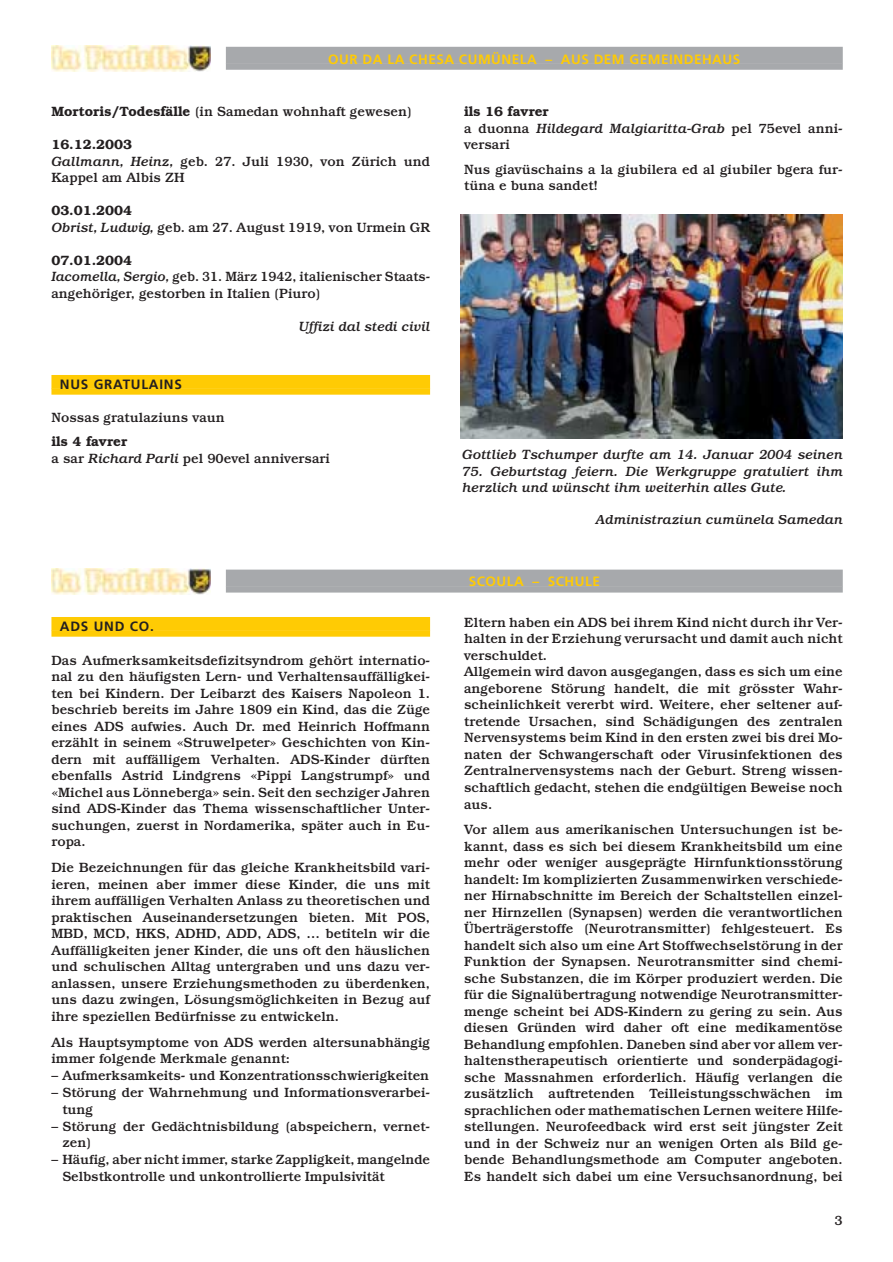
<style>
.page{position:relative;width:893px;height:1262px;background:#fff}
.page>*{position:absolute;margin:0;border:0;box-sizing:border-box;transform-origin:0 0}
.t1{font:500 13.5px/16.5px "Bookman";color:#231f20}
.t2{font:italic 500 13.5px/16.5px "Bookman";color:#231f20}
.t3{font:700 13.5px "Frutiger";letter-spacing:.04em;color:#ffcb04}
.t4{font:700 13.5px "Frutiger";letter-spacing:.055em;color:#231f20}
.s1{font-weight:600}
.s2{font-style:italic}
</style>
<div class="page">
<div style="left:51px;top:375px;width:379px;height:14px;background:#ffcb04"></div>
<div style="left:51px;top:388px;width:379px;height:7px;background:#ffcb04"></div>
<img style="left:52px;top:46px;width:159px;height:25px">
<div style="left:226px;top:47px;width:616px;height:17px;background:#a7a9ac"></div>
<div style="left:226px;top:63px;width:616px;height:7px;background:#a7a9ac"></div>
<img style="left:52px;top:568px;width:159px;height:26px">
<div style="left:226px;top:569px;width:616px;height:17px;background:#a7a9ac"></div>
<div style="left:226px;top:586px;width:616px;height:6px;background:#a7a9ac"></div>
<img style="left:461px;top:215px;width:381px;height:223px">
<div style="left:51px;top:617px;width:379px;height:14px;background:#ffcb04"></div>
<div style="left:51px;top:630px;width:379px;height:6px;background:#ffcb04"></div>
<p class="t3" style="left:328px;top:53px;width:413px">OUR DA LA CHESA CUMÜNELA – AUS DEM GEMEINDEHAUS</p>
<p class="t1" style="left:51px;top:105px;width:361px"><span class="s1">Mortoris/Todesfälle</span> (in Samedan wohnhaft gewesen)</p>
<p class="t1" style="left:51px;top:138px;width:380px"><span class="s1">16.12.2003<br></span><span class="s2">Gallmann, Heinz,</span> geb. 27. Juli 1930, von Zürich und<br>Kappel am Albis ZH</p>
<p class="t1" style="left:51px;top:204px;width:380px"><span class="s1">03.01.2004<br></span><span class="s2">Obrist, Ludwig,</span> geb. am 27. August 1919, von Urmein GR</p>
<p class="t1" style="left:51px;top:253px;width:380px"><span class="s1">07.01.2004<br></span><span class="s2">Iacomella, Sergio,</span> geb. 31. März 1942, italienischer Staats&shy;angehöriger, gestorben in Italien (Piuro)</p>
<p class="t2" style="left:298px;top:319px;width:133px">Uffizi dal stedi civil</p>
<p class="t4" style="left:60px;top:378px;width:123px">NUS GRATULAINS</p>
<p class="t1" style="left:51px;top:410px;width:175px">Nossas gratulaziuns vaun</p>
<p class="t1" style="left:51px;top:435px;width:280px"><span class="s1">ils 4 favrer<br></span>a sar <span class="s2">Richard Parli</span> pel 90evel anniversari</p>
<p class="t4" style="left:60px;top:620px;width:95px">ADS UND CO.</p>
<p class="t1" style="left:51px;top:653px;width:380px;text-align:justify">Das Aufmerksamkeitsdefizitsyndrom gehört internatio&shy;nal zu den häufigsten Lern- und Verhaltensauffälligkei&shy;ten bei Kindern. Der Leibarzt des Kaisers Napoleon 1. beschrieb bereits im Jahre 1809 ein Kind, das die Züge eines ADS aufwies. Auch Dr. med Heinrich Hoffmann erzählt in seinem «Struwelpeter» Geschichten von Kin&shy;dern mit auffälligem Verhalten. ADS-Kinder dürften ebenfalls Astrid Lindgrens «Pippi Langstrumpf» und «Michel aus Lönneberga» sein. Seit den sechziger Jahren sind ADS-Kinder das Thema wissenschaftlicher Unter&shy;suchungen, zuerst in Nordamerika, später auch in Eu&shy;ropa.</p>
<p class="t1" style="left:51px;top:860px;width:380px;text-align:justify">Die Bezeichnungen für das gleiche Krankheitsbild vari&shy;ieren, meinen aber immer diese Kinder, die uns mit ihrem auffälligen Verhalten Anlass zu theoretischen und praktischen Auseinandersetzungen bieten. Mit POS, MBD, MCD, HKS, ADHD, ADD, ADS, … betiteln wir die Auffälligkeiten jener Kinder, die uns oft den häuslichen und schulischen Alltag untergraben und uns dazu ver&shy;anlassen, unsere Erziehungsmethoden zu überdenken, uns dazu zwingen, Lösungsmöglichkeiten in Bezug auf ihre speziellen Bedürfnisse zu entwickeln.</p>
<p class="t1" style="left:51px;top:1035px;width:380px">Als Hauptsymptome von ADS werden altersunabhängig immer folgende Merkmale genannt:</p>
<p class="t1" style="left:51px;top:1068px;width:379px">– Aufmerksamkeits- und Konzentrationsschwierigkeiten</p>
<p class="t1" style="left:62px;top:1085px;width:369px;text-indent:-11px">– Störung der Wahrnehmung und Informationsverarbei&shy;tung</p>
<p class="t1" style="left:62px;top:1119px;width:369px;text-indent:-11px">– Störung der Gedächtnisbildung (abspeichern, vernet&shy;zen)</p>
<p class="t1" style="left:62px;top:1152px;width:369px;text-indent:-11px">– Häufig, aber nicht immer, starke Zappligkeit, mangelnde<br>Selbstkontrolle und unkontrollierte Impulsivität</p>
<p class="t1" style="left:464px;top:105px;width:380px"><span class="s1">ils 16 favrer<br></span>a duonna <span class="s2">Hildegard Malgiaritta-Grab</span> pel 75evel anni&shy;versari</p>
<p class="t1" style="left:464px;top:162px;width:380px">Nus giavüschains a la giubilera ed al giubiler bgera fur&shy;tüna e buna sandet!</p>
<p class="t2" style="left:462px;top:448px;width:382px">Gottlieb Tschumper durfte am 14. Januar 2004 seinen</p>
<p class="t2" style="left:462px;top:464px;width:382px">75. Geburtstag feiern. Die Werkgruppe gratuliert ihm herzlich und wünscht ihm weiterhin alles Gute.</p>
<p class="t2" style="left:595px;top:513px;width:249px">Administraziun cumünela Samedan</p>
<p class="t3" style="left:468px;top:576px;width:133px">SCOULA – SCHULE</p>
<p class="t1" style="left:464px;top:615px;width:380px">Eltern haben ein ADS bei ihrem Kind nicht durch ihr Ver&shy;halten in der Erziehung verursacht und damit auch nicht verschuldet.<br>Allgemein wird davon ausgegangen, dass es sich um eine angeborene Störung handelt, die mit grösster Wahr&shy;scheinlichkeit vererbt wird. Weitere, eher seltener auf&shy;tretende Ursachen, sind Schädigungen des zentralen Nervensystems beim Kind in den ersten zwei bis drei Mo&shy;naten der Schwangerschaft oder Virusinfektionen des Zentralnervensystems nach der Geburt. Streng wissen&shy;schaftlich gedacht, stehen die endgültigen Beweise noch aus.</p>
<p class="t1" style="left:464px;top:822px;width:380px;text-align:justify">Vor allem aus amerikanischen Untersuchungen ist be&shy;kannt, dass es sich bei diesem Krankheitsbild um eine mehr oder weniger ausgeprägte Hirnfunktionsstörung handelt: Im komplizierten Zusammenwirken verschiede&shy;ner Hirnabschnitte im Bereich der Schaltstellen einzel&shy;ner Hirnzellen (Synapsen) werden die verantwortlichen Überträgerstoffe (Neurotransmitter) fehlgesteuert. Es handelt sich also um eine Art Stoffwechselstörung in der Funktion der Synapsen. Neurotransmitter sind chemi&shy;sche Substanzen, die im Körper produziert werden. Die für die Signalübertragung notwendige Neurotransmitter&shy;menge scheint bei ADS-Kindern zu gering zu sein. Aus diesen Gründen wird daher oft eine medikamentöse Behandlung empfohlen. Daneben sind aber vor allem ver&shy;haltenstherapeutisch orientierte und sonderpädagogi&shy;sche Massnahmen erforderlich. Häufig verlangen die zusätzlich auftretenden Teilleistungsschwächen im sprachlichen oder mathematischen Lernen weitere Hilfe&shy;stellungen. Neurofeedback wird erst seit jüngster Zeit und in der Schweiz nur an wenigen Orten als Bild ge&shy;bende Behandlungsmethode am Computer angeboten.<br>Es handelt sich dabei um eine Versuchsanordnung, bei</p>
<p class="t1" style="left:834px;top:1213px;width:10px">3</p>
</div>
